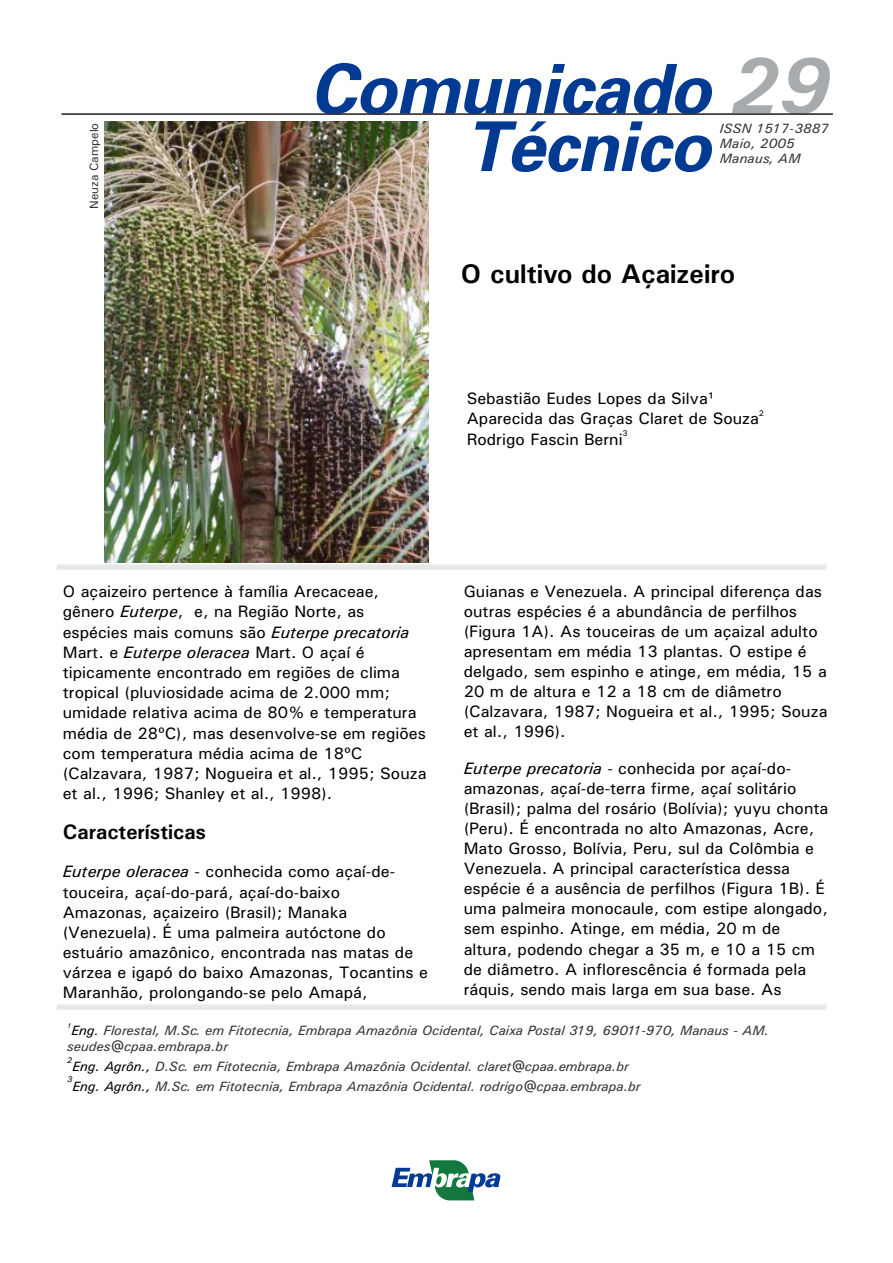
<style>
.page{position:relative;width:893px;height:1263px;background:#fff}
.page>*{position:absolute;margin:0;border:0;box-sizing:border-box;transform-origin:0 0}
.t1{font:italic 700 79.8px "Univers";color:#a8abad}
.t2{font:700 27px "Univers";color:#000}
.t3{font:700 21px "Univers";color:#000}
.t4{font:500 16.5px/20.1px "Univers";color:#000}
.t5{font:italic 13.5px/15px "Univers";color:#383336}
.t6{font:500 12px "Univers";color:#383336}
.t7{font:italic 8.25px "Univers";color:#000}
.t8{font:500 8.25px "Univers";color:#000}
.t9{font:italic 6.75px "Univers";color:#000}
.s1{font-weight:400;font-style:italic}
.s2{color:#000}
</style>
<div class="page">
<svg style="left:392px;top:1160px;width:109px;height:40px"></svg>
<svg style="left:316px;top:63px;width:396px;height:109px"></svg>
<hr style="left:61px;top:113px;width:772px;height:2px;background:#383336">
<div style="left:57px;top:1004px;width:769px;height:6px;background:#e6e8e8"></div>
<div style="left:57px;top:564px;width:769px;height:6px;background:#e6e8e8"></div>
<img style="left:105px;top:121px;width:323px;height:441px">
<p class="t6" style="left:90px;top:209px;width:88px;rotate:-90deg">Neuza Campelo</p>
<h1 class="t1" style="left:729px;top:58px;width:101px">29</h1>
<p class="t5" style="left:720px;top:137px;width:82px">Maio, 2005<br>Manaus, AM</p>
<p class="t5" style="left:720px;top:122px;width:111px">ISSN 1517-3887</p>
<h2 class="t2" style="left:461px;top:264px;width:276px">O cultivo do Açaizeiro</h2>
<p class="t4" style="left:467px;top:390px;width:249px">Sebastião Eudes Lopes da Silva¹</p>
<p class="t8" style="left:759px;top:410px;width:7px">2</p>
<p class="t4" style="left:467px;top:410px;width:294px">Aparecida das Graças Claret de Souza</p>
<p class="t8" style="left:623px;top:431px;width:7px">3</p>
<p class="t4" style="left:467px;top:430px;width:157px">Rodrigo Fascin Berni</p>
<p class="t4" style="left:63px;top:583px;width:365px">O açaizeiro pertence à família Arecaceae, gênero <span class="s1">Euterpe</span>, e, na Região Norte, as espécies mais comuns são <span class="s1">Euterpe precatoria </span>Mart. e <span class="s1">Euterpe oleracea</span> Mart. O açaí é tipicamente encontrado em regiões de clima tropical (pluviosidade acima de 2.000 mm; umidade relativa acima de 80% e temperatura média de 28ºC), mas desenvolve-se em regiões com temperatura média acima de 18ºC (Calzavara, 1987; Nogueira et al., 1995; Souza et al., 1996; Shanley et al., 1998).</p>
<p class="t3" style="left:63px;top:825px;width:145px">Caracter sticas</p>
<p class="t4" style="left:63px;top:863px;width:367px"><span class="s1">Euterpe oleracea</span> - conhecida como açaí-de&shy;touceira, açaí-do-pará, açaí-do-baixo Amazonas, açaizeiro (Brasil); Manaka (Venezuela). É uma palmeira autóctone do estuário amazônico, encontrada nas matas de várzea e igapó do baixo Amazonas, Tocantins e Maranhão, prolongando-se pelo Amapá,</p>
<p class="t3" style="left:145px;top:825px;width:7px">í</p>
<p class="t4" style="left:464px;top:582px;width:365px">Guianas e Venezuela. A principal diferença das outras espécies é a abundância de perfilhos (Figura 1A). As touceiras de um açaizal adulto apresentam em média 13 plantas. O estipe é delgado, sem espinho e atinge, em média, 15 a 20 m de altura e 12 a 18 cm de diâmetro (Calzavara, 1987; Nogueira et al., 1995; Souza et al., 1996).</p>
<p class="t4" style="left:464px;top:759px;width:366px"><span class="s1">Euterpe precatoria</span> - conhecida por açaí-do&shy;amazonas, açaí-de-terra firme, açaí solitário (Brasil); palma del rosário (Bolívia); yuyu chonta (Peru). É encontrada no alto Amazonas, Acre, Mato Grosso, Bolívia, Peru, sul da Colômbia e Venezuela. A principal característica dessa espécie é a ausência de perfilhos (Figura 1B). É uma palmeira monocaule, com estipe alongado, sem espinho. Atinge, em média, 20 m de altura, podendo chegar a 35 m, e 10 a 15 cm de diâmetro. A inflorescência é formada pela ráquis, sendo mais larga em sua base. As</p>
<p class="t9" style="left:67px;top:1023px;width:6px">1</p>
<p class="t5" style="left:71px;top:1024px;width:699px"><span class="s2">Eng.</span> Florestal, M.Sc. em Fitotecnia, Embrapa Amazônia Ocidental, Caixa Postal 319, 69011-970, Manaus - AM.</p>
<p class="t7" style="left:67px;top:1057px;width:7px">2</p>
<p class="t5" style="left:72px;top:1060px;width:558px"><span class="s2">Eng. Agrôn.,</span> D.Sc. em Fitotecnia, Embrapa Amazônia Ocidental. claret@cpaa.embrapa.br</p>
<p class="t7" style="left:67px;top:1077px;width:7px">3</p>
<p class="t5" style="left:72px;top:1080px;width:570px"><span class="s2">Eng. Agrôn.,</span> M.Sc. em Fitotecnia, Embrapa Amazônia Ocidental. rodrigo@cpaa.embrapa.br</p>
<p class="t5" style="left:67px;top:1040px;width:162px">seudes@cpaa.embrapa.br</p>
</div>
